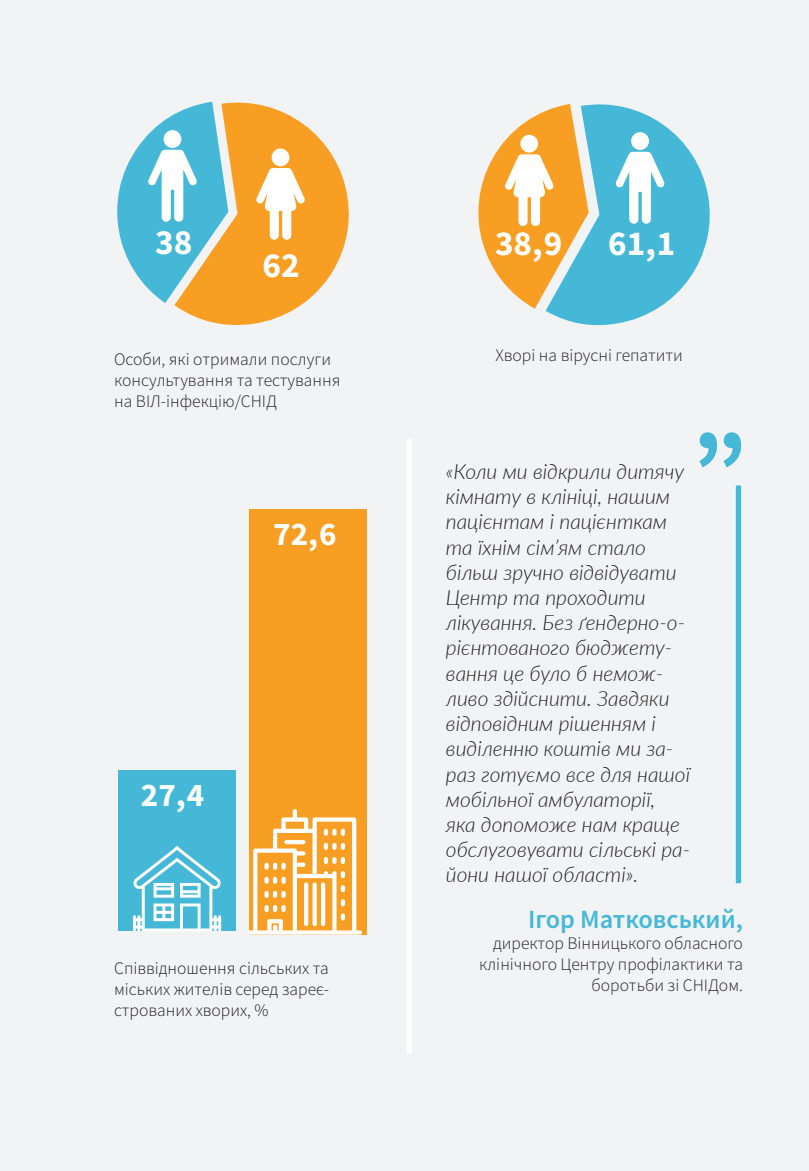
<style>
.page{position:relative;width:809px;height:1171px;background:#f2f3f4}
.page>*{position:absolute;margin:0;border:0;box-sizing:border-box;transform-origin:0 0}
.t1{font:700 101.5px "Source Sans Pro";color:#45b8d7}
.t2{font:700 35.35px "Source Sans Pro";color:#fff}
.t3{font:700 35px "Source Sans Pro";color:#fff}
.t4{font:700 33.07px "Source Sans Pro";color:#fff}
.t5{font:600 26.25px "Source Sans Pro";color:#45b8d7}
.t6{font:italic 300 21px/25.2px "Lato";color:#231f20}
.t7{font:300 17.5px/21px "Source Sans Pro";color:#231f20;text-align:right}
</style>
<div class="page">
<svg style="left:174px;top:101px;width:175px;height:225px;fill:#f89e22"></svg>
<div style="left:271px;top:148px;width:18px;height:18px;background:#fff;border-radius:50%"></div>
<svg style="left:256px;top:168px;width:49px;height:72px"></svg>
<svg style="left:117px;top:102px;width:111px;height:201px"></svg>
<svg style="left:545px;top:104px;width:165px;height:222px;fill:#45b8d7"></svg>
<svg style="left:478px;top:104px;width:110px;height:205px"></svg>
<div style="left:631px;top:132px;width:18px;height:18px;background:#fff;border-radius:50%"></div>
<svg style="left:615px;top:152px;width:50px;height:72px"></svg>
<div style="left:248px;top:508px;width:118px;height:426px;background:#f89e22"></div>
<div style="left:117px;top:770px;width:118px;height:161px;background:#45b8d7"></div>
<svg style="left:133px;top:845px;width:88px;height:86px"></svg>
<svg style="left:248px;top:809px;width:114px;height:125px"></svg>
<hr style="left:284px;top:840px;width:21px;height:4px;background:#fff;border-radius:2px">
<div style="left:735px;top:485px;width:6px;height:398px;background:#45b8d7"></div>
<div style="left:406px;top:439px;width:6px;height:615px;background:#fff"></div>
<h2 class="t2" style="left:155px;top:218px;width:39px">38</h2>
<h3 class="t3" style="left:495px;top:219px;width:69px">38,9</h3>
<h3 class="t3" style="left:608px;top:219px;width:69px">61,1</h3>
<h2 class="t2" style="left:262px;top:241px;width:39px">62</h2>
<p class="t7" style="left:114px;top:348px;width:228px;text-align:left">Особи, які отримали послуги консультування та тестування на ВІЛ-інфекцію/СНІД</p>
<h3 class="t4" style="left:273px;top:512px;width:65px">72,6</h3>
<h3 class="t4" style="left:141px;top:773px;width:65px">27,4</h3>
<p class="t7" style="left:114px;top:957px;width:216px;text-align:justify">Співвідношення сільських та міських жителів серед зареє&shy;строваних хворих, %</p>
<p class="t7" style="left:495px;top:345px;width:189px">Хворі на вірусні гепатити</p>
<h1 class="t1" style="left:746px;top:500px;width:56px;rotate:-180deg">“</h1>
<p class="t6" style="left:446px;top:458px;width:246px">«Коли ми відкрили дитячу кімнату в клініці, нашим пацієнтам і пацієнткам та їхнім сім’ям стало більш зручно відвідувати<br>Центр та проходити лікування. Без ґендерно-о&shy;рієнтованого бюджету&shy;вання це було б немож&shy;ливо здійснити. Завдяки відповідним рішенням і виділенню коштів ми за&shy;раз готуємо все для нашої мобільної амбулаторії,<br>яка допоможе нам краще обслуговувати сільські ра&shy;йони нашої області».</p>
<p class="t5" style="left:528px;top:902px;width:216px">Ігор Матковський,</p>
<p class="t7" style="left:479px;top:933px;width:265px">директор Вінницького обласного клінічного Центру профілактики та боротьби зі СНІДом.</p>
</div>
